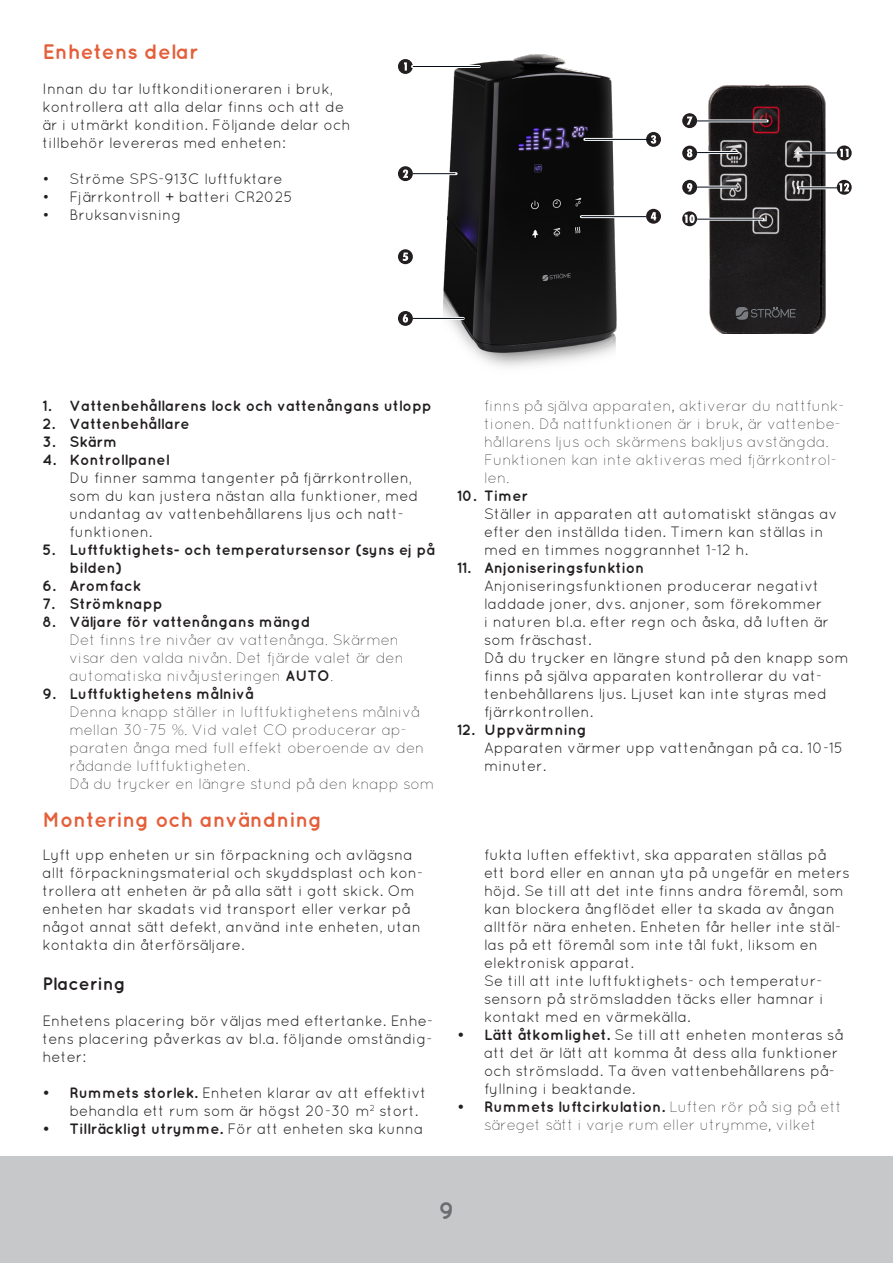
<style>
.page{position:relative;width:893px;height:1263px;background:#fff}
.page>*{position:absolute;margin:0;border:0;box-sizing:border-box;transform-origin:0 0}
.t1{font:700 24px "Quicksand";color:#6c6d70}
.t2{font:700 21px "Quicksand";color:#e45e39}
.t3{font:700 18px "Quicksand";color:#231f20}
.t4{font:15px/18px "Quicksand";color:#231f20}
.t5{font:300 15px/18px "Quicksand";color:#231f20}
.t6{font:700 15px/18px "Quicksand";color:#231f20}
.s1{font-weight:700}
.s2{font-weight:400}
</style>
<div class="page">
<div style="left:0;top:1157px;width:893px;height:106px;background:#c7c8ca"></div>
<img style="left:708px;top:84px;width:117px;height:249px">
<hr style="left:697px;top:119px;width:70px;height:3px;background:#fff">
<hr style="left:693px;top:218px;width:70px;height:3px;background:#fff">
<hr style="left:695px;top:151px;width:42px;height:3px;background:#fff">
<hr style="left:695px;top:186px;width:42px;height:3px;background:#fff">
<hr style="left:798px;top:186px;width:43px;height:3px;background:#fff">
<hr style="left:798px;top:151px;width:43px;height:3px;background:#fff">
<svg style="left:682px;top:113px;width:15px;height:15px"></svg>
<svg style="left:687px;top:117px;width:6px;height:8px"></svg>
<img style="left:443px;top:54px;width:174px;height:313px">
<hr style="left:581px;top:215px;width:65px;height:3px;background:#fff">
<hr style="left:411px;top:172px;width:45px;height:3px;background:#fff">
<hr style="left:585px;top:138px;width:65px;height:3px;background:#fff">
<div style="left:398px;top:59px;width:15px;height:15px;background:#231f20;border-radius:50%"></div>
<svg style="left:404px;top:62px;width:3px;height:9px"></svg>
<div style="left:398px;top:166px;width:15px;height:15px;background:#231f20;border-radius:50%"></div>
<svg style="left:403px;top:169px;width:5px;height:9px"></svg>
<div style="left:646px;top:132px;width:15px;height:15px;background:#231f20;border-radius:50%"></div>
<svg style="left:651px;top:135px;width:5px;height:9px"></svg>
<svg style="left:646px;top:209px;width:15px;height:15px"></svg>
<svg style="left:651px;top:212px;width:5px;height:8px"></svg>
<hr style="left:413px;top:173px;width:42px;height:1px;background:#030d19">
<hr style="left:412px;top:65px;width:67px;height:3px;background:#fff">
<hr style="left:413px;top:66px;width:67px;height:1px;background:#030d19">
<hr style="left:585px;top:139px;width:65px;height:1px;background:#030d19">
<hr style="left:581px;top:216px;width:65px;height:1px;background:#030d19">
<hr style="left:697px;top:121px;width:70px;height:1px;background:#030d19">
<hr style="left:697px;top:152px;width:40px;height:1px;background:#030d19">
<hr style="left:697px;top:187px;width:40px;height:1px;background:#030d19">
<div style="left:682px;top:146px;width:15px;height:14px;background:#231f20;border-radius:50%"></div>
<svg style="left:687px;top:149px;width:5px;height:8px"></svg>
<hr style="left:697px;top:219px;width:66px;height:1px;background:#030d19">
<hr style="left:799px;top:187px;width:40px;height:1px;background:#030d19">
<hr style="left:799px;top:153px;width:40px;height:1px;background:#030d19">
<div style="left:682px;top:180px;width:15px;height:15px;background:#231f20;border-radius:50%"></div>
<svg style="left:687px;top:183px;width:5px;height:8px"></svg>
<svg style="left:682px;top:211px;width:15px;height:15px"></svg>
<svg style="left:685px;top:214px;width:10px;height:9px"></svg>
<svg style="left:837px;top:145px;width:15px;height:15px"></svg>
<svg style="left:840px;top:149px;width:8px;height:8px"></svg>
<hr style="left:412px;top:317px;width:51px;height:3px;background:#fff">
<hr style="left:412px;top:318px;width:52px;height:1px;background:#030d19">
<svg style="left:398px;top:249px;width:15px;height:15px"></svg>
<svg style="left:403px;top:253px;width:5px;height:8px"></svg>
<svg style="left:837px;top:180px;width:15px;height:15px"></svg>
<svg style="left:839px;top:183px;width:10px;height:8px"></svg>
<div style="left:398px;top:311px;width:15px;height:15px;background:#231f20;border-radius:50%"></div>
<svg style="left:403px;top:314px;width:5px;height:9px"></svg>
<svg style="left:542px;top:273px;width:29px;height:8px"></svg>
<svg style="left:736px;top:307px;width:60px;height:13px"></svg>
<p class="t2" style="left:43px;top:39px;width:157px">Enhetens delar</p>
<p class="t4" style="left:43px;top:80px;width:310px">Innan du tar luftkonditioneraren i bruk, kontrollera att alla delar finns och att de är i utmärkt kondition. Följande delar och tillbehör levereras med enheten:</p>
<p class="t4" style="left:43px;top:170px;width:242px">• Ströme SPS-913C luftfuktare</p>
<p class="t4" style="left:43px;top:188px;width:252px">• Fjärrkontroll + batteri CR2025</p>
<p class="t4" style="left:43px;top:206px;width:140px">• Bruksanvisning</p>
<p class="t6" style="left:43px;top:396px;width:391px">1. Vattenbehållarens lock och vattenångans utlopp</p>
<p class="t6" style="left:43px;top:414px;width:149px">2. Vattenbehållare</p>
<p class="t6" style="left:43px;top:432px;width:76px">3. Skärm</p>
<p class="t4" style="left:70px;top:450px;width:350px;text-indent:-27px"><span class="s1">4. Kontrollpanel<br></span>Du finner samma tangenter på fjärrkontrollen, som du kan justera nästan alla funktioner, med undantag av vattenbehållarens ljus och natt&shy;funktionen.</p>
<p class="t6" style="left:70px;top:540px;width:367px;text-indent:-27px">5. Luftfuktighets- och temperatursensor (syns ej på bilden)</p>
<p class="t6" style="left:43px;top:576px;width:100px">6. Aromfack</p>
<p class="t6" style="left:43px;top:594px;width:122px">7. Strömknapp</p>
<p class="t5" style="left:70px;top:612px;width:336px;text-indent:-27px"><span class="s1">8. Väljare för vattenångans mängd<br></span>Det finns tre nivåer av vattenånga. Skärmen visar den valda nivån. Det fjärde valet är den automatiska nivåjusteringen <span class="s1">AUTO</span>.</p>
<p class="t5" style="left:70px;top:684px;width:366px;text-indent:-27px"><span class="s1">9. Luftfuktighetens målnivå<br></span>Denna knapp ställer in luftfuktighetens målnivå mellan 30-75 %. Vid valet CO producerar ap&shy;paraten ånga med full effekt oberoende av den rådande luftfuktigheten.<br>Då du trycker en längre stund på den knapp som</p>
<p class="t2" style="left:42px;top:807px;width:281px">Montering och användning</p>
<p class="t4" style="left:42px;top:846px;width:382px">Lyft upp enheten ur sin förpackning och avlägsna allt förpackningsmaterial och skyddsplast och kon&shy;trollera att enheten är på alla sätt i gott skick. Om enheten har skadats vid transport eller verkar på något annat sätt defekt, använd inte enheten, utan kontakta din återförsäljare.</p>
<p class="t3" style="left:42px;top:973px;width:85px">Placering</p>
<p class="t4" style="left:42px;top:1011px;width:392px;text-align:justify">Enhetens placering bör väljas med eftertanke. Enhe&shy;tens placering påverkas av bl.a. följande omständig&shy;heter:</p>
<p class="t4" style="left:69px;top:1083px;width:359px;text-indent:-27px"><span class="s1">• Rummets storlek.</span> Enheten klarar av att effektivt behandla ett rum som är högst 20-30 m<sup>2</sup> stort.</p>
<p class="t6" style="left:42px;top:1119px;width:382px">• Tillräckligt utrymme. <span class="s2">För att enheten ska kunna</span></p>
<p class="t5" style="left:484px;top:396px;width:362px">finns på själva apparaten, aktiverar du nattfunk&shy;tionen. Då nattfunktionen är i bruk, är vattenbe&shy;hållarens ljus och skärmens bakljus avstängda.<br>Funktionen kan inte aktiveras med fjärrkontrol&shy;len.</p>
<p class="t4" style="left:484px;top:486px;width:355px;text-indent:-27px"><span class="s1">10. Timer<br></span>Ställer in apparaten att automatiskt stängas av efter den inställda tiden. Timern kan ställas in med en timmes noggrannhet 1-12 h.</p>
<p class="t4" style="left:484px;top:558px;width:366px;text-indent:-27px"><span class="s1">11. Anjoniseringsfunktion<br></span>Anjoniseringsfunktionen producerar negativt laddade joner, dvs. anjoner, som förekommer<br>i naturen bl.a. efter regn och åska, då luften är som fräschast.<br>Då du trycker en längre stund på den knapp som finns på själva apparaten kontrollerar du vat&shy;tenbehållarens ljus. Ljuset kan inte styras med fjärrkontrollen.</p>
<p class="t4" style="left:484px;top:720px;width:361px;text-indent:-27px"><span class="s1">12. Uppvärmning<br></span>Apparaten värmer upp vattenångan på ca. 10-15 minuter.</p>
<p class="t4" style="left:484px;top:846px;width:367px">fukta luften effektivt, ska apparaten ställas på ett bord eller en annan yta på ungefär en meters höjd. Se till att det inte finns andra föremål, som kan blockera ångflödet eller ta skada av ångan alltför nära enheten. Enheten får heller inte stäl&shy;las på ett föremål som inte tål fukt, liksom en elektronisk apparat.<br>Se till att inte luftfuktighets- och temperatur&shy;sensorn på strömsladden täcks eller hamnar i kontakt med en värmekälla.</p>
<p class="t4" style="left:484px;top:1026px;width:361px;text-indent:-27px"><span class="s1">• Lätt åtkomlighet.</span> Se till att enheten monteras så att det är lätt att komma åt dess alla funktioner och strömsladd. Ta även vattenbehållarens på&shy;fyllning i beaktande.</p>
<p class="t5" style="left:457px;top:1098px;width:386px;text-align:center"><span class="s1">• Rummets luftcirkulation.</span> Luften rör på sig på ett säreget sätt i varje rum eller utrymme, vilket</p>
<h1 class="t1" style="left:439px;top:1196px;width:17px">9</h1>
</div>
